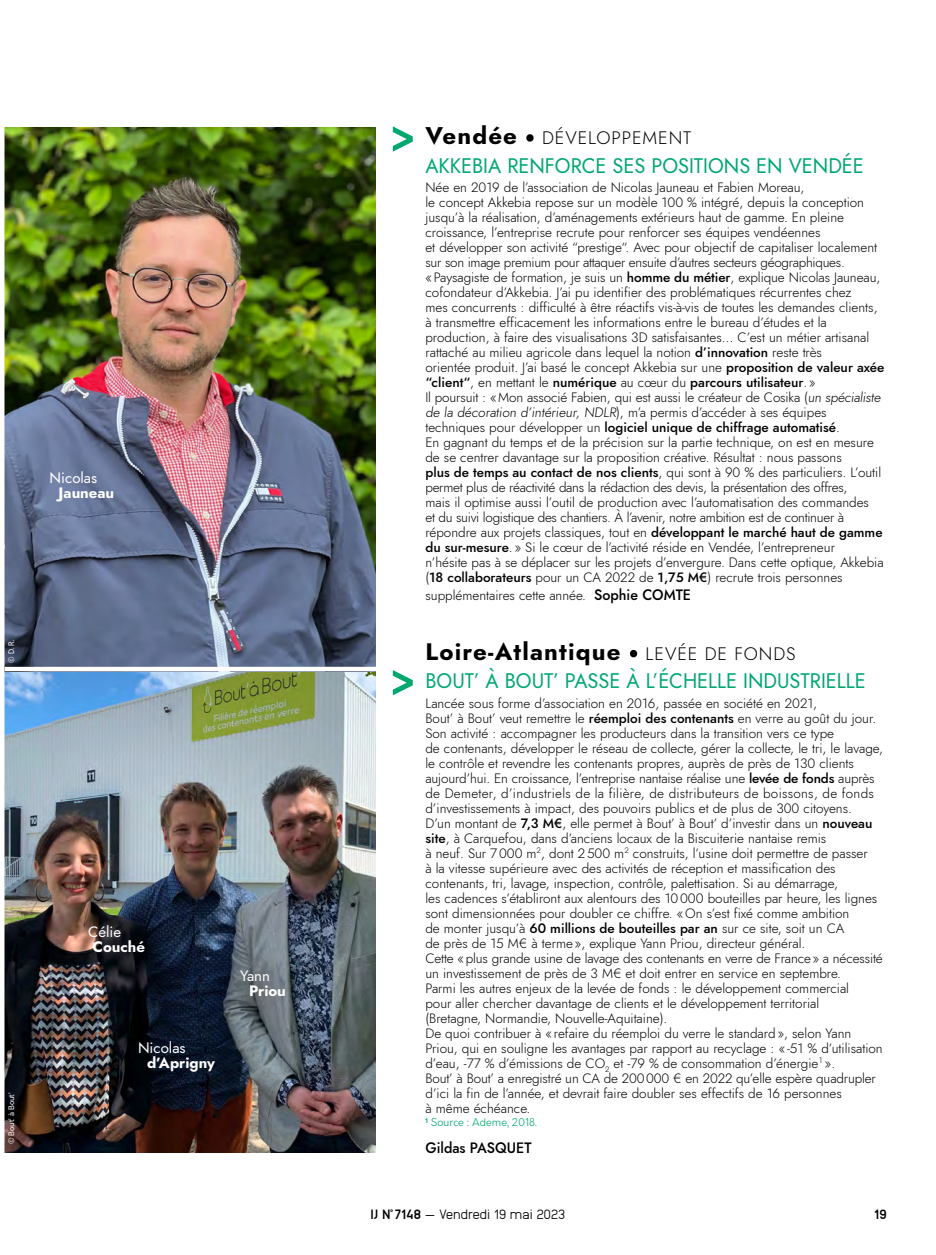
<style>
.page{position:relative;width:936px;height:1255px;background:#fff}
.page>*{position:absolute;margin:0;border:0;box-sizing:border-box;transform-origin:0 0}
.t1{font:700 24px "Jost";letter-spacing:.05em;color:#000}
.t2{font:21px "Jost";color:#00a870;scale:.95 1}
.t3{font:300 18px "Jost";letter-spacing:.05em;color:#000}
.t4{font:700 15px "Jost";color:#fff}
.t5{font:15px "Jost";color:#fff}
.t6{font:500 15px "Jost";color:#000;scale:.95 1}
.t7{font:300 13.5px/15px "Jost";color:#000}
.t8{font:300 13.5px "Anodina";letter-spacing:-.03em;color:#000}
.t9{font:800 13.5px "Anodina";color:#000}
.t10{font:300 10.5px "Orkney";color:#00a870}
.t11{font:7.5px "Orkney";color:#fff}
.s1{font-weight:700;font-size:24px}
.s2{font-weight:800;font-size:21px}
.s3{font-weight:500}
.s4{font-weight:500;font-size:15px}
.s5{font-weight:300;font-size:18px}
.s6{font-weight:800}
</style>
<div class="page">
<img style="left:4px;top:128px;width:372px;height:1024px">
<svg style="left:392px;top:126px;width:21px;height:26px"></svg>
<svg style="left:392px;top:670px;width:21px;height:26px"></svg>
<div style="left:5px;top:666px;width:378px;height:5px;background:#fff"></div>
<p class="t5" style="left:50px;top:467px;width:49px">Nicolas</p>
<p class="t4" style="left:59px;top:482px;width:57px">Jauneau</p>
<p class="t11" style="left:7px;top:662px;width:24px;rotate:-90deg">© D. R.</p>
<p class="t11" style="left:7px;top:1144px;width:53px;rotate:-90deg">© Bout’ à Bout’</p>
<p class="t5" style="left:88px;top:921px;width:35px">Célie</p>
<p class="t4" style="left:93px;top:936px;width:54px">Couché</p>
<p class="t5" style="left:138px;top:1037px;width:49px">Nicolas</p>
<p class="t4" style="left:147px;top:1051px;width:70px">d’Aprigny</p>
<p class="t5" style="left:240px;top:965px;width:31px">Yann</p>
<p class="t4" style="left:249px;top:980px;width:38px">Priou</p>
<h3 class="t3" style="left:425px;top:126px;width:267px"><span class="s1">Vendée</span> <span class="s2">•</span> DÉVELOPPEMENT</h3>
<h2 class="t2" style="left:425px;top:151px;width:463px">AKKEBIA RENFORCE SES POSITIONS EN VENDÉE</h2>
<p class="t7" style="left:425px;top:180px;width:460px">Née en 2019 de l’association de Nicolas Jauneau et Fabien Moreau,<br>le concept Akkebia repose sur un modèle 100 % intégré, depuis la conception jusqu’à la réalisation, d’aménagements extérieurs haut de gamme. En pleine croissance, l’entreprise recrute pour renforcer ses équipes vendéennes<br>et développer son activité “prestige“. Avec pour objectif de capitaliser localement sur son image premium pour attaquer ensuite d’autres secteurs géographiques. «Paysagiste de formation, je suis un <span class="s3">homme du métier</span>, explique Nicolas Jauneau, cofondateur d’Akkebia. J’ai pu identifier des problématiques récurrentes chez<br>mes concurrents : difficulté à être réactifs vis-à-vis de toutes les demandes clients, à transmettre efficacement les informations entre le bureau d’études et la production, à faire des visualisations 3D satisfaisantes… C’est un métier artisanal rattaché au milieu agricole dans lequel la notion <span class="s3">d’innovation</span> reste très<br>orientée produit. J’ai basé le concept Akkebia sur une <span class="s3">proposition de valeur axée “client“</span>, en mettant le <span class="s3">numérique</span> au cœur du <span class="s3">parcours utilisateur</span>.»<br>Il poursuit : «Mon associé Fabien, qui est aussi le créateur de Cosika (un spécialiste de la décoration d’intérieur, NDLR) , m’a pe rm i s d ’accéd e r à ses éq u i pes techniques pour développer un <span class="s3">logiciel unique de chiffrage automatisé</span>.<br>En gagnant du temps et de la précision sur la partie technique, on est en mesure de se centrer davantage sur la proposition créative. Résultat : nous passons<br><span class="s3">plus de temps au contact de nos clients</span>, qui sont à 90 % des particuliers. L’outil permet plus de réactivité dans la rédaction des devis, la présentation des offres,<br>mais il optimise aussi l’outil de production avec l’automatisation des commandes<br>et du suivi logistique des chantiers. À l’avenir, notre ambition est de continuer à répondre aux projets classiques, tout en <span class="s3">développant le marché haut de gamme du sur-mesure</span>. » Si le cœur de l’activité réside en Vendée, l’entrepreneur<br>n’hésite pas à se déplacer sur les projets d’envergure. Dans cette optique, Akkebia (<span class="s3">18 collaborateurs</span> pour un CA 2022 de <span class="s3">1,75 M€</span>) recrute trois personnes</p>
<p class="t7" style="left:425px;top:588px;width:267px">supplémentaires cette année. <span class="s4">Sophie COMTE</span></p>
<h1 class="t1" style="left:425px;top:635px;width:372px">Loire-Atlantique <sub>•</sub> <span class="s5">LEVÉE DE FONDS</span></h1>
<h2 class="t2" style="left:425px;top:666px;width:465px">BOUT’ À BOUT’ PASSE À L’ÉCHELLE INDUSTRIELLE</h2>
<p class="t7" style="left:425px;top:695px;width:459px">Lancée sous forme d’association en 2016, passée en société en 2021,<br>Bout’ à Bout’ veut remettre le <span class="s3">réemploi des contenants</span> en verre au goût du jour.<br>Son activité : accompagner les producteurs dans la transition vers ce type<br>de contenants, développer le réseau de collecte, gérer la collecte, le tri, le lavage, le contrôle et revendre les contenants propres, auprès de près de 130 clients aujourd’hui. En croissance, l’entreprise nantaise réalise une <span class="s3">levée de fonds</span> auprès de Demeter, d’industriels de la filière, de distributeurs de boissons, de fonds d’investissements à impact, des pouvoirs publics et de plus de 300 citoyens.<br>D’un montant de <span class="s3">7,3 M€</span>, elle permet à Bout’ à Bout’ d’investir dans un <span class="s3">nouveau site</span>, à Carquefou, dans d’anciens locaux de la Biscuiterie nantaise remis<br>à neuf. Sur 7000 m<sup>２</sup>, dont 2500 m<sup>２</sup> construits, l’usine doit permettre de passer<br>à la vitesse supérieure avec des activités de réception et massification des contenants, tri, lavage, inspection, contrôle, palettisation. Si au démarrage,<br>les cadences s’établiront aux alentours des 10000 bouteilles par heure, les lignes sont dimensionnées pour doubler ce chiffre. «On s’est fixé comme ambition<br>de monter jusqu’à <span class="s3">60 millions de bouteilles par an</span> sur ce site, soit un CA<br>de près de 15 M€ à terme», explique Yann Priou, directeur général.<br>Cette «plus grande usine de lavage des contenants en verre de France» a nécessité un investissement de près de 3 M€ et doit entrer en service en septembre.<br>Parmi les autres enjeux de la levée de fonds : le développement commercial<br>pour aller chercher davantage de clients et le développement territorial<br>(Bretagne, Normandie, Nouvelle-Aquitaine).<br>De quoi contribuer à « refaire du réemploi du verre le standard», selon Yann Priou, qui en souligne les avantages par rapport au recyclage : «-51 % d’utilisation d’eau, -77 % d’émissions de CO<sub>2</sub> et -79 % de consommation d’énergie<sup>１</sup> ».<br>Bout’ à Bout’ a enregistré un CA de 200000 € en 2022 qu’elle espère quadrupler d’ici la fin de l’année, et devrait faire doubler ses effectifs de 16 personnes<br>à même échéance.</p>
<p class="t10" style="left:425px;top:1115px;width:113px"><sup>1</sup> Source : Ademe, 2018.</p>
<p class="t6" style="left:425px;top:1137px;width:113px">Gildas PASQUET</p>
<p class="t8" style="left:370px;top:1204px;width:196px"><span class="s6">IJ N˚7148</span> — Vendredi 19 mai 2023</p>
<p class="t9" style="left:873px;top:1204px;width:15px">19</p>
</div>
